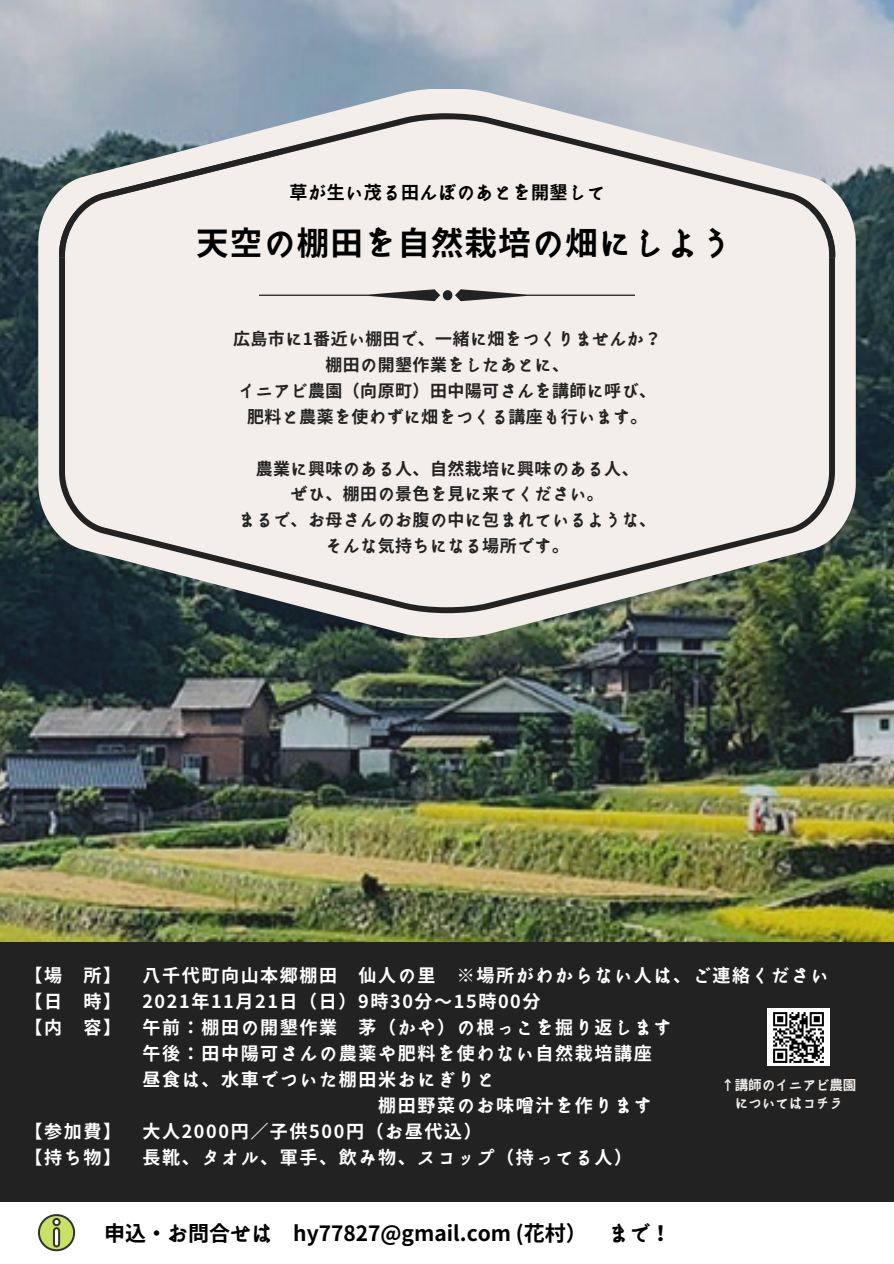
<style>
.page{position:relative;width:894px;height:1264px;background:#fff}
.page>*{position:absolute;margin:0;border:0;box-sizing:border-box;transform-origin:0 0}
.t1{font:700 32.55px "irohakaku C";letter-spacing:.03em;color:#000}
.t2{font:700 21px "irohakaku C";color:#000}
.t3{font:700 18px "irohakaku C";letter-spacing:.09em;color:#fff}
.t4{font:700 18px "irohakaku C";letter-spacing:.03em;color:#000}
.t5{font:700 16.95px "irohakaku C";letter-spacing:.03em;color:#222}
.t6{font:700 13.5px "irohakaku C";color:#f4eeea}
</style>
<div class="page">
<img style="left:0;top:0;width:893px;height:942px">
<svg style="left:38px;top:89px;width:817px;height:549px;background:#939b9b"></svg>
<svg style="left:59px;top:257px;width:775px;height:356px;background:#e1ddd8"></svg>
<svg style="left:59px;top:113px;width:776px;height:144px;background:#dad8d6"></svg>
<div style="left:0;top:942px;width:893px;height:321px;background:#222"></div>
<img style="left:767px;top:1008px;width:61px;height:57px">
<svg style="left:260px;top:289px;width:373px;height:12px;background:#b6b2af"></svg>
<div style="left:0;top:1202px;width:893px;height:61px;background:#fff"></div>
<svg style="left:38px;top:1214px;width:37px;height:37px"></svg>
<p class="t4" style="left:289px;top:179px;width:316px">草が生い茂る田んぼのあとを開墾して</p>
<p class="t1" style="left:196px;top:220px;width:537px">天空の棚田を自然栽培の畑にしよう</p>
<p class="t5" style="left:233px;top:327px;width:429px">広島市に1番近い棚田で、一緒に畑をつくりませんか？</p>
<p class="t5" style="left:325px;top:353px;width:245px">棚田の開墾作業をしたあとに、</p>
<p class="t5" style="left:238px;top:378px;width:419px">イニアビ農園（向原町）田中陽可さんを講師に呼び、</p>
<p class="t5" style="left:247px;top:404px;width:402px">肥料と農薬を使わずに畑をつくる講座も行います。</p>
<p class="t5" style="left:256px;top:456px;width:384px">農業に興味のある人、自然栽培に興味のある人、</p>
<p class="t5" style="left:290px;top:482px;width:314px">ぜひ、棚田の景色を見に来てください。</p>
<p class="t5" style="left:238px;top:508px;width:419px">まるで、お母さんのお腹の中に包まれているような、</p>
<p class="t5" style="left:325px;top:534px;width:245px">そんな気持ちになる場所です。</p>
<p class="t3" style="left:24px;top:962px;width:805px">【場 所】 八千代町向山本郷棚田 仙人の里 ※場所がわからない人は、ご連絡ください</p>
<p class="t3" style="left:24px;top:988px;width:517px">【日 時】 2021年11月21日（日）9時30分〜15時00分</p>
<p class="t3" style="left:24px;top:1014px;width:648px">【内 容】 午前：棚田の開墾作業 茅（かや）の根っこを掘り返します</p>
<p class="t3" style="left:142px;top:1040px;width:510px">午後：田中陽可さんの農薬や肥料を使わない自然栽培講座</p>
<p class="t3" style="left:142px;top:1066px;width:353px">昼食は、水車でついた棚田米おにぎりと</p>
<p class="t3" style="left:378px;top:1092px;width:275px">棚田野菜のお味噌汁を作ります</p>
<p class="t3" style="left:24px;top:1118px;width:459px">【参加費】 大人2000円／子供500円（お昼代込）</p>
<p class="t3" style="left:24px;top:1144px;width:609px">【持ち物】 長靴、タオル、軍手、飲み物、スコップ（持ってる人）</p>
<p class="t6" style="left:721px;top:1075px;width:137px">↑講師のイニアビ農園</p>
<p class="t6" style="left:721px;top:1093px;width:123px">　についてはコチラ</p>
<p class="t2" style="left:104px;top:1218px;width:568px">申込・お問合せは hy77827@gmail.com (花村） まで！</p>
</div>
